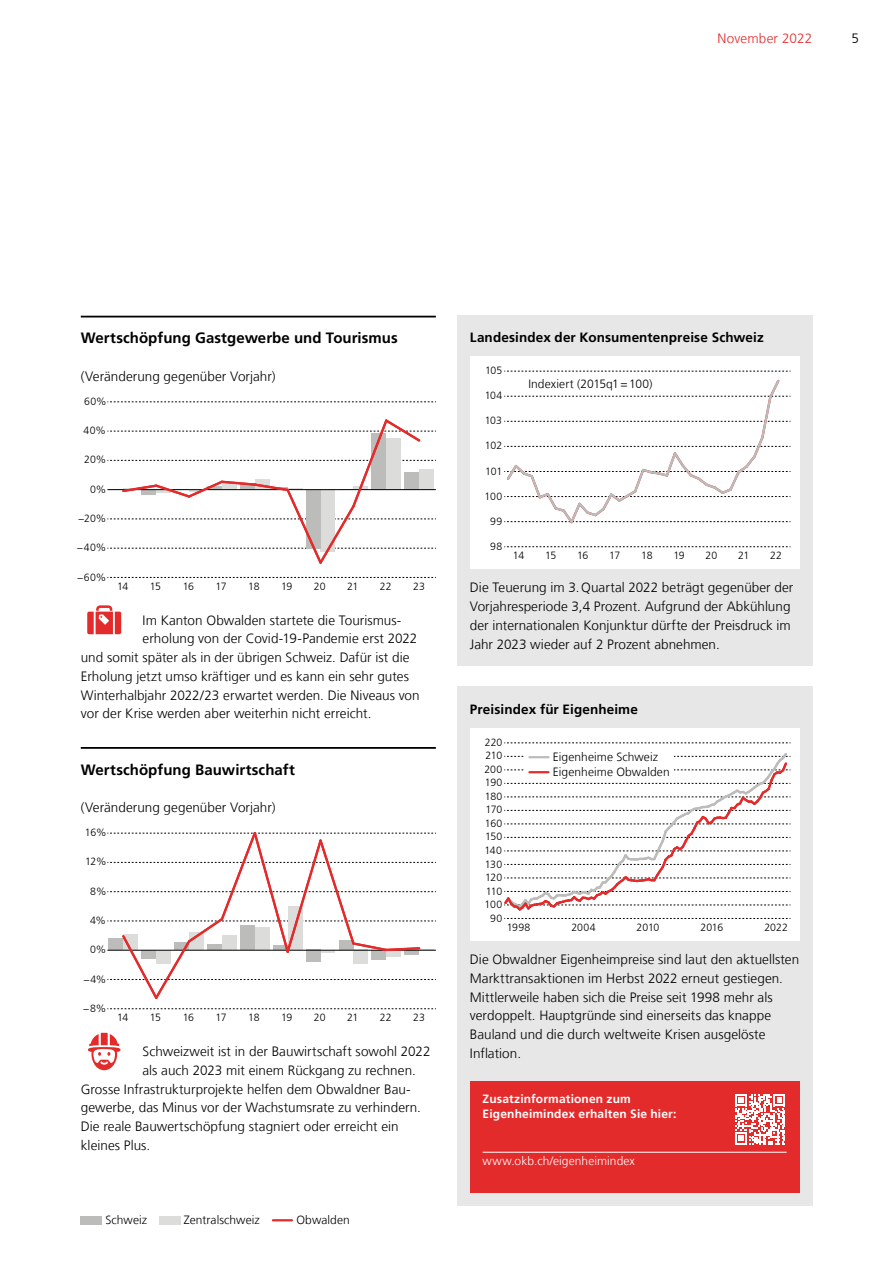
<style>
.page{position:relative;width:893px;height:1263px;background:#fff}
.page>*{position:absolute;margin:0;border:0;box-sizing:border-box;transform-origin:0 0}
.Untertitel_2_Branche{font:700 15px "Frutiger LT Com";letter-spacing:.005em;color:#000}
.Grundtext{font:300 13.5px "Frutiger LT Com";color:#000}
.Grundtext_keine_Grun{font:300 13.5px/18.8px "Frutiger LT Com";letter-spacing:.005em;color:#000}
.Grundtext_keine_Grun-2{font:700 13.5px "Frutiger LT Com";letter-spacing:.01em;color:#000}
.t1{font:300 13.5px "Frutiger LT Com";letter-spacing:.01em;color:#e42b2b}
.Grundtext_keine_Grun-3{font:300 12px/15px "Frutiger LT Com";letter-spacing:.005em;color:#000}
.Grundtext_keine_Grun-4{font:700 12px/15px "Frutiger LT Com";letter-spacing:.01em;color:#fff}
.Grundtext_keine_Grun-5{font:300 12px "Frutiger LT Com";letter-spacing:.01em;color:#fff}
.t2{font:300 10.5px "Frutiger LT Com";letter-spacing:-.02em;color:#000}
</style>
<div class="page">
<div style="left:457px;top:687px;width:355px;height:519px;background:#e7e7e7"></div>
<hr style="left:81px;top:316px;width:355px;height:1px;background:#000">
<hr style="left:81px;top:747px;width:355px;height:2px;background:#000">
<div style="left:457px;top:315px;width:355px;height:350px;background:#e7e7e7"></div>
<svg style="left:88px;top:1033px;width:33px;height:37px"></svg>
<svg style="left:87px;top:605px;width:34px;height:29px"></svg>
<svg style="left:107px;top:1008px;width:329px;height:1px"></svg>
<svg style="left:107px;top:832px;width:329px;height:167px"></svg>
<svg style="left:107px;top:402px;width:329px;height:1px"></svg>
<svg style="left:107px;top:577px;width:329px;height:1px"></svg>
<svg style="left:107px;top:419px;width:329px;height:145px"></svg>
<div style="left:81px;top:1216px;width:21px;height:8px;background:#bcbcba"></div>
<div style="left:159px;top:1216px;width:21px;height:8px;background:#dcdcdb"></div>
<svg style="left:273px;top:1219px;width:19px;height:2px"></svg>
<div style="left:470px;top:356px;width:329px;height:212px;background:#fff"></div>
<svg style="left:504px;top:371px;width:286px;height:1px"></svg>
<svg style="left:504px;top:546px;width:286px;height:1px"></svg>
<svg style="left:504px;top:379px;width:286px;height:145px"></svg>
<div style="left:470px;top:1081px;width:329px;height:111px;background:#e42b2b"></div>
<hr style="left:483px;top:1152px;width:304px;height:1px;background:#fff">
<svg style="left:735px;top:1094px;width:50px;height:50px"></svg>
<div style="left:470px;top:728px;width:329px;height:212px;background:#fff"></div>
<svg style="left:504px;top:743px;width:286px;height:1px"></svg>
<svg style="left:504px;top:918px;width:286px;height:1px"></svg>
<svg style="left:504px;top:753px;width:286px;height:158px"></svg>
<div style="left:524px;top:375px;width:133px;height:17px;background:#fff"></div>
<p class="t1" style="left:717px;top:31px;width:96px">November 2022</p>
<p class="Grundtext_keine_Grun" style="left:851px;top:29px;width:9px">5</p>
<p class="Untertitel_2_Branche" style="left:81px;top:329px;width:319px">Wertschöpfung Gastgewerbe und Tourismus</p>
<p class="Grundtext" style="left:81px;top:368px;width:196px">(Veränderung gegenüber Vorjahr)</p>
<p class="t2" style="left:84px;top:395px;width:24px">60%</p>
<p class="t2" style="left:84px;top:424px;width:24px">40%</p>
<p class="t2" style="left:84px;top:454px;width:24px">20%</p>
<p class="t2" style="left:90px;top:483px;width:18px">0%</p>
<p class="t2" style="left:78px;top:512px;width:30px">−20%</p>
<p class="t2" style="left:77px;top:542px;width:31px">−40%</p>
<p class="t2" style="left:77px;top:571px;width:31px">−60%</p>
<p class="t2" style="left:117px;top:580px;width:13px">14</p>
<p class="t2" style="left:150px;top:580px;width:13px">15</p>
<p class="t2" style="left:183px;top:580px;width:13px">16</p>
<p class="t2" style="left:216px;top:580px;width:13px">17</p>
<p class="t2" style="left:248px;top:580px;width:13px">18</p>
<p class="t2" style="left:281px;top:580px;width:13px">19</p>
<p class="t2" style="left:314px;top:580px;width:13px">20</p>
<p class="t2" style="left:347px;top:580px;width:13px">21</p>
<p class="t2" style="left:380px;top:580px;width:13px">22</p>
<p class="t2" style="left:413px;top:580px;width:13px">23</p>
<p class="Grundtext" style="left:143px;top:612px;width:260px">Im Kanton Obwalden startete die Tourismus-</p>
<p class="Grundtext" style="left:143px;top:631px;width:276px">erholung von der Covid-19-Pandemie erst 2022</p>
<p class="Grundtext" style="left:81px;top:650px;width:330px">und somit später als in der übrigen Schweiz. Dafür ist die</p>
<p class="Grundtext" style="left:81px;top:668px;width:330px">Erholung jetzt umso kräftiger und es kann ein sehr gutes</p>
<p class="Grundtext" style="left:81px;top:687px;width:340px">Winterhalbjahr 2022/23 erwartet werden. Die Niveaus von</p>
<p class="Grundtext" style="left:81px;top:706px;width:292px">vor der Krise werden aber weiterhin nicht erreicht.</p>
<p class="Untertitel_2_Branche" style="left:81px;top:761px;width:216px">Wertschöpfung Bauwirtschaft</p>
<p class="Grundtext" style="left:81px;top:800px;width:196px">(Veränderung gegenüber Vorjahr)</p>
<p class="t2" style="left:85px;top:826px;width:23px">16%</p>
<p class="t2" style="left:85px;top:856px;width:23px">12%</p>
<p class="t2" style="left:90px;top:885px;width:18px">8%</p>
<p class="t2" style="left:90px;top:914px;width:17px">4%</p>
<p class="t2" style="left:90px;top:943px;width:18px">0%</p>
<p class="t2" style="left:84px;top:973px;width:24px">−4%</p>
<p class="t2" style="left:83px;top:1002px;width:25px">−8%</p>
<p class="t2" style="left:117px;top:1011px;width:13px">14</p>
<p class="t2" style="left:150px;top:1011px;width:13px">15</p>
<p class="t2" style="left:183px;top:1011px;width:13px">16</p>
<p class="t2" style="left:216px;top:1011px;width:13px">17</p>
<p class="t2" style="left:248px;top:1011px;width:13px">18</p>
<p class="t2" style="left:281px;top:1011px;width:13px">19</p>
<p class="t2" style="left:314px;top:1011px;width:13px">20</p>
<p class="t2" style="left:347px;top:1011px;width:13px">21</p>
<p class="t2" style="left:380px;top:1011px;width:13px">22</p>
<p class="t2" style="left:413px;top:1011px;width:13px">23</p>
<p class="Grundtext" style="left:143px;top:1043px;width:289px">Schweizweit ist in der Bauwirtschaft sowohl 2022</p>
<p class="Grundtext" style="left:143px;top:1062px;width:275px">als auch 2023 mit einem Rückgang zu rechnen.</p>
<p class="Grundtext" style="left:81px;top:1081px;width:331px">Grosse Infrastrukturprojekte helfen dem Obwaldner Bau-</p>
<p class="Grundtext" style="left:81px;top:1100px;width:342px">gewerbe, das Minus vor der Wachstumsrate zu verhindern.</p>
<p class="Grundtext" style="left:81px;top:1118px;width:319px">Die reale Bauwertschöpfung stagniert oder erreicht ein</p>
<p class="Grundtext" style="left:81px;top:1137px;width:71px">kleines Plus.</p>
<p class="Grundtext_keine_Grun-3" style="left:105px;top:1213px;width:43px">Schweiz</p>
<p class="Grundtext_keine_Grun-3" style="left:184px;top:1213px;width:78px">Zentralschweiz</p>
<p class="Grundtext_keine_Grun-3" style="left:296px;top:1213px;width:55px">Obwalden</p>
<p class="Grundtext_keine_Grun-2" style="left:470px;top:330px;width:295px">Landesindex der Konsumentenpreise Schweiz</p>
<p class="t2" style="left:485px;top:364px;width:19px">105</p>
<p class="t2" style="left:485px;top:389px;width:19px">104</p>
<p class="t2" style="left:485px;top:415px;width:19px">103</p>
<p class="t2" style="left:485px;top:440px;width:19px">102</p>
<p class="t2" style="left:485px;top:465px;width:19px">101</p>
<p class="t2" style="left:485px;top:490px;width:19px">100</p>
<p class="t2" style="left:490px;top:515px;width:13px">99</p>
<p class="t2" style="left:490px;top:540px;width:13px">98</p>
<p class="Grundtext_keine_Grun-3" style="left:528px;top:376px;width:126px">Indexiert (2015q1=100)</p>
<p class="t2" style="left:513px;top:549px;width:13px">14</p>
<p class="t2" style="left:545px;top:549px;width:13px">15</p>
<p class="t2" style="left:577px;top:549px;width:13px">16</p>
<p class="t2" style="left:609px;top:549px;width:13px">17</p>
<p class="t2" style="left:641px;top:549px;width:13px">18</p>
<p class="t2" style="left:673px;top:549px;width:13px">19</p>
<p class="t2" style="left:706px;top:549px;width:13px">20</p>
<p class="t2" style="left:738px;top:549px;width:13px">21</p>
<p class="t2" style="left:770px;top:549px;width:13px">22</p>
<p class="Grundtext_keine_Grun" style="left:470px;top:578px;width:325px">Die Teuerung im 3.Quartal 2022 beträgt gegenüber der Vorjahresperiode 3,4 Prozent. Aufgrund der Abkühlung der internationalen Konjunktur dürfte der Preisdruck im Jahr 2023 wieder auf 2 Prozent abnehmen.</p>
<p class="Grundtext_keine_Grun-2" style="left:470px;top:701px;width:170px">Preisindex für Eigenheime</p>
<p class="t2" style="left:485px;top:736px;width:19px">220</p>
<p class="t2" style="left:485px;top:750px;width:18px">210</p>
<p class="t2" style="left:484px;top:763px;width:19px">200</p>
<p class="t2" style="left:485px;top:777px;width:19px">190</p>
<p class="t2" style="left:485px;top:790px;width:19px">180</p>
<p class="t2" style="left:485px;top:804px;width:18px">170</p>
<p class="t2" style="left:485px;top:817px;width:19px">160</p>
<p class="t2" style="left:485px;top:831px;width:19px">150</p>
<p class="t2" style="left:484px;top:844px;width:19px">140</p>
<p class="t2" style="left:485px;top:858px;width:19px">130</p>
<p class="Grundtext_keine_Grun-3" style="left:553px;top:750px;width:118px">Eigenheime Schweiz<br>Eigenheime Obwalden</p>
<p class="t2" style="left:485px;top:871px;width:18px">120</p>
<p class="t2" style="left:485px;top:898px;width:19px">100</p>
<p class="t2" style="left:486px;top:885px;width:18px">110</p>
<p class="t2" style="left:490px;top:912px;width:14px">90</p>
<p class="t2" style="left:507px;top:921px;width:25px">1998</p>
<p class="t2" style="left:571px;top:921px;width:26px">2004</p>
<p class="t2" style="left:637px;top:921px;width:24px">2010</p>
<p class="t2" style="left:700px;top:921px;width:24px">2016</p>
<p class="t2" style="left:764px;top:921px;width:25px">2022</p>
<p class="Grundtext_keine_Grun" style="left:470px;top:950px;width:331px">Die Obwaldner Eigenheimpreise sind laut den aktuellsten Markttransaktionen im Herbst 2022 erneut gestiegen.<br>Mittlerweile haben sich die Preise seit 1998 mehr als verdoppelt. Hauptgründe sind einerseits das knappe Bauland und die durch weltweite Krisen ausgelöste Inflation.</p>
<p class="Grundtext_keine_Grun-4" style="left:483px;top:1091px;width:195px">Zusatzinformationen zum<br>Eigenheimindex erhalten Sie hier:</p>
<p class="Grundtext_keine_Grun-5" style="left:483px;top:1153px;width:154px">www.okb.ch/eigenheimindex</p>
</div>
